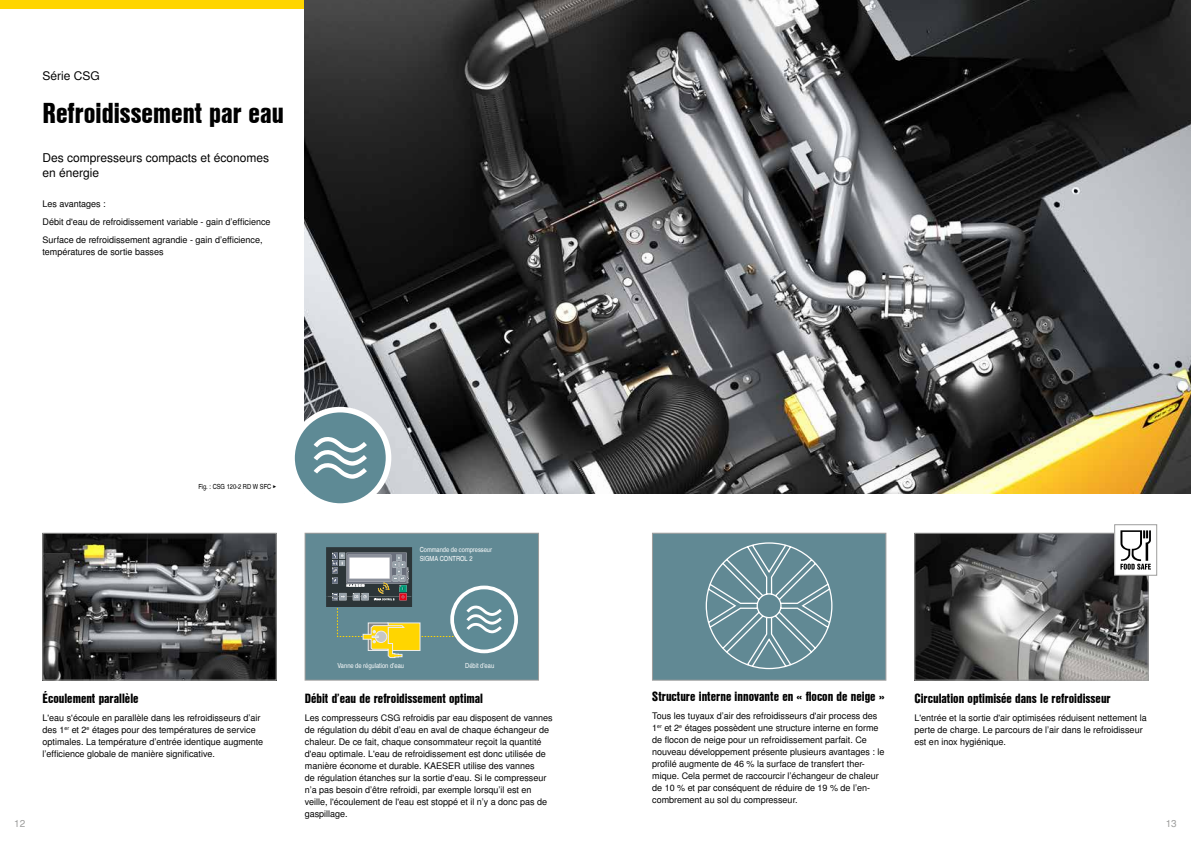
<style>
.page{position:relative;width:1191px;height:842px;background:#fff}
.page>*{position:absolute;margin:0;border:0;box-sizing:border-box;transform-origin:0 0}
.t1{font:28px "Nimbus San L Bla Con";color:#000}
.t2{font:13px "Nimbus San L Bla Con";color:#000}
.t3{font:12px/14.4px "Nimbus San L";color:#000}
.t4{font:10px "Nimbus San L";color:#9d9d9c}
.t5{font:9px/12px "Nimbus San L";color:#000}
.t6{font:7px/8.4px "Nimbus San L Reg Con";color:#fff}
.t7{font:7px "Nimbus San L Reg Con";color:#000}
</style>
<div class="page">
<div style="left:0;top:0;width:305px;height:9px;background:#ffd500"></div>
<img style="left:305px;top:0;width:886px;height:493px">
<img style="left:45px;top:535px;width:229px;height:143px">
<div style="left:43px;top:533px;width:233px;height:147px;border:1px solid #9d9d9c"></div>
<div style="left:305px;top:533px;width:233px;height:147px;background:#618994"></div>
<svg style="left:326px;top:547px;width:192px;height:111px"></svg>
<div style="left:305px;top:533px;width:234px;height:147px;border:1px solid #9d9d9c"></div>
<img style="left:916px;top:535px;width:230px;height:143px">
<div style="left:914px;top:533px;width:234px;height:147px;border:1px solid #9d9d9c"></div>
<svg style="left:294px;top:407px;width:97px;height:97px"></svg>
<div style="left:652px;top:533px;width:234px;height:147px;background:#618994;border:1px solid #9d9d9c"></div>
<div style="left:1114px;top:525px;width:42px;height:50px;background:#fff"></div>
<svg style="left:1120px;top:530px;width:30px;height:40px"></svg>
<div style="left:1114px;top:524px;width:43px;height:51px;border:1px solid #9d9d9c"></div>
<svg style="left:705px;top:542px;width:128px;height:128px"></svg>
<h3 class="t3" style="left:43px;top:69px;width:59px">Série CSG</h3>
<h1 class="t1" style="left:43px;top:92px;width:243px">Refroidissement par eau</h1>
<h3 class="t3" style="left:43px;top:151px;width:228px">Des compresseurs compacts et économes en énergie</h3>
<p class="t5" style="left:43px;top:195px;width:229px;line-height:18px">Les avantages :<br>Débit d'eau de refroidissement variable - gain d’efficience<br>Surface de refroidissement agrandie - gain d’efficience,</p>
<p class="t5" style="left:43px;top:246px;width:123px">températures de sortie basses</p>
<p class="t7" style="left:198px;top:482px;width:80px">Fig. : CSG 120-2 RD W SFC ▸</p>
<p class="t6" style="left:420px;top:546px;width:74px">Commande de compresseur<br>SIGMA CONTROL 2</p>
<p class="t6" style="left:337px;top:661px;width:68px">Vanne de régulation d’eau</p>
<p class="t6" style="left:465px;top:661px;width:31px">Débit d’eau</p>
<h2 class="t2" style="left:43px;top:688px;width:98px">Écoulement parallèle</h2>
<p class="t5" style="left:43px;top:712px;width:222px">L'eau s'écoule en parallèle dans les refroidisseurs d’air des 1<sup>er</sup> et 2<sup>e</sup> étages pour des températures de service optimales. La température d’entrée identique augmente l’efficience globale de manière significative.</p>
<h2 class="t2" style="left:652px;top:686px;width:234px">Structure interne innovante en « flocon de neige »</h2>
<p class="t5" style="left:652px;top:710px;width:234px">Tous les tuyaux d’air des refroidisseurs d'air process des 1<sup>er</sup> et 2<sup>e</sup> étages possèdent une structure interne en forme de flocon de neige pour un refroidissement parfait. Ce nouveau développement présente plusieurs avantages : le profilé augmente de 46 % la surface de transfert ther&shy;mique. Cela permet de raccourcir l’échangeur de chaleur de 10 % et par conséquent de réduire de 19 % de l’en&shy;combrement au sol du compresseur.</p>
<h2 class="t2" style="left:914px;top:688px;width:198px">Circulation optimisée dans le refroidisseur</h2>
<p class="t5" style="left:914px;top:712px;width:234px">L'entrée et la sortie d'air optimisées réduisent nettement la perte de charge. Le parcours de l’air dans le refroidisseur est en inox hygiénique.</p>
<h2 class="t2" style="left:305px;top:688px;width:180px">Débit d’eau de refroidissement optimal</h2>
<p class="t5" style="left:305px;top:712px;width:249px">Les compresseurs CSG refroidis par eau disposent de vannes de régulation du débit d’eau en aval de chaque échangeur de chaleur. De ce fait, chaque consommateur reçoit la quantité d'eau optimale. L'eau de refroidissement est donc utilisée de manière économe et durable. KAESER utilise des vannes<br>de régulation étanches sur la sortie d'eau. Si le compresseur n’a pas besoin d’être refroidi, par exemple lorsqu’il est en veille, l'écoulement de l'eau est stoppé et il n’y a donc pas de gaspillage.</p>
<p class="t4" style="left:14px;top:817px;width:13px">12</p>
<p class="t4" style="left:1165px;top:817px;width:13px">13</p>
</div>
